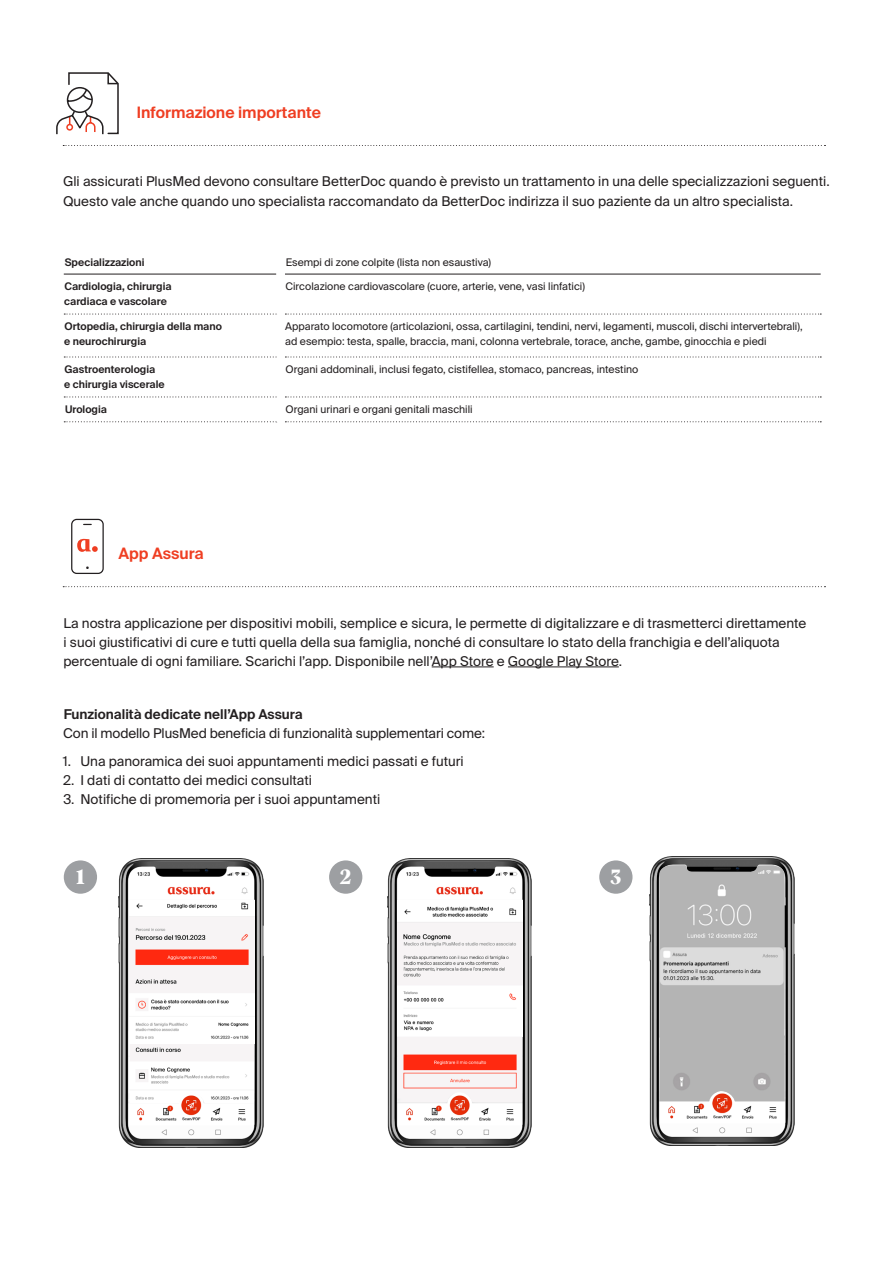
<style>
.page{position:relative;width:893px;height:1263px;background:#fff}
.page>*{position:absolute;margin:0;border:0;box-sizing:border-box;transform-origin:0 0}
.Titre_18pt_8mm{font:800 21.15px "Vesterbro";color:#fff}
.Sous-titre_10_5pt_4{font:600 15.75px "Suisse Intl";color:#ef3e22}
.Corps_9pt_4_5mm{font:13.5px/19.2px "Suisse Intl";color:#231f20}
.Corps_9pt_4_5mm-2{font:600 13.5px "Suisse Intl";color:#231f20}
.Corps_de_tableau_gau{font:10.5px "Suisse Intl";color:#231f20}
.Titre_de_tableau_dro{font:10.5px "Suisse Intl";color:#231f20}
.Corps_de_tableau_gau-2{font:600 10.5px "Suisse Intl";color:#231f20}
.Titre_de_tableau_gau{font:600 10.5px "Suisse Intl";color:#231f20}
</style>
<div class="page">
<svg style="left:63px;top:145px;width:762px;height:1px"></svg>
<svg style="left:63px;top:586px;width:762px;height:1px"></svg>
<hr style="left:432px;top:666px;width:62px;height:1px;background:#231f20">
<hr style="left:508px;top:666px;width:111px;height:1px;background:#231f20">
<svg style="left:56px;top:72px;width:63px;height:62px"></svg>
<div style="left:71px;top:519px;width:33px;height:55px;border:1px solid #231f20;border-radius:5px"></div>
<svg style="left:77px;top:539px;width:21px;height:13px"></svg>
<svg style="left:64px;top:314px;width:212px;height:1px"></svg>
<svg style="left:285px;top:314px;width:536px;height:1px"></svg>
<hr style="left:64px;top:274px;width:212px;height:1px;background:#231f20">
<hr style="left:285px;top:274px;width:536px;height:1px;background:#231f20">
<svg style="left:64px;top:357px;width:212px;height:1px"></svg>
<svg style="left:285px;top:357px;width:536px;height:1px"></svg>
<svg style="left:64px;top:396px;width:212px;height:1px"></svg>
<svg style="left:285px;top:396px;width:536px;height:1px"></svg>
<svg style="left:64px;top:421px;width:212px;height:1px"></svg>
<svg style="left:285px;top:421px;width:536px;height:1px"></svg>
<div style="left:64px;top:860px;width:33px;height:34px;background:#9d9fa2;border-radius:50%"></div>
<div style="left:599px;top:860px;width:33px;height:34px;background:#9d9fa2;border-radius:50%"></div>
<div style="left:329px;top:860px;width:33px;height:34px;background:#9d9fa2;border-radius:50%"></div>
<img style="left:119px;top:858px;width:145px;height:289px">
<img style="left:129px;top:1044px;width:125px;height:59px">
<img style="left:129px;top:900px;width:125px;height:144px">
<img style="left:387px;top:858px;width:145px;height:289px">
<img style="left:397px;top:900px;width:125px;height:202px">
<img style="left:650px;top:857px;width:144px;height:289px">
<img style="left:659px;top:865px;width:126px;height:170px">
<img style="left:659px;top:1035px;width:126px;height:66px">
<p class="Sous-titre_10_5pt_4" style="left:137px;top:103px;width:186px">Informazione importante</p>
<p class="Corps_9pt_4_5mm" style="left:63px;top:172px;width:768px">Gli assicurati PlusMed devono consultare BetterDoc quando è previsto un trattamento in una delle specializzazioni seguenti.</p>
<p class="Corps_9pt_4_5mm" style="left:63px;top:191px;width:732px">Questo vale anche quando uno specialista raccomandato da BetterDoc indirizza il suo paziente da un altro specialista.</p>
<p class="Titre_de_tableau_gau" style="left:65px;top:256px;width:81px">Specializzazioni</p>
<p class="Titre_de_tableau_dro" style="left:286px;top:256px;width:207px">Esempi di zone colpite (lista non esaustiva)</p>
<p class="Titre_de_tableau_gau" style="left:65px;top:280px;width:109px">Cardiologia, chirurgia</p>
<p class="Titre_de_tableau_gau" style="left:64px;top:295px;width:104px">cardiaca e vascolare</p>
<p class="Titre_de_tableau_dro" style="left:286px;top:280px;width:301px">Circolazione cardiovascolare (cuore, arterie, vene, vasi linfatici)</p>
<p class="Corps_de_tableau_gau-2" style="left:65px;top:320px;width:159px">Ortopedia, chirurgia della mano</p>
<p class="Corps_de_tableau_gau-2" style="left:64px;top:335px;width:83px">e neurochirurgia</p>
<p class="Corps_de_tableau_gau-2" style="left:65px;top:363px;width:92px">Gastroenterologia</p>
<p class="Corps_de_tableau_gau-2" style="left:64px;top:378px;width:102px">e chirurgia viscerale</p>
<p class="Corps_de_tableau_gau" style="left:285px;top:320px;width:519px">Apparato locomotore (articolazioni, ossa, cartilagini, tendini, nervi, legamenti, muscoli, dischi intervertebrali),</p>
<p class="Corps_de_tableau_gau" style="left:285px;top:335px;width:483px">ad esempio: testa, spalle, braccia, mani, colonna vertebrale, torace, anche, gambe, ginocchia e piedi</p>
<p class="Corps_de_tableau_gau" style="left:286px;top:363px;width:354px">Organi addominali, inclusi fegato, cistifellea, stomaco, pancreas, intestino</p>
<p class="Corps_de_tableau_gau-2" style="left:65px;top:403px;width:43px">Urologia</p>
<p class="Corps_de_tableau_gau" style="left:286px;top:403px;width:189px">Organi urinari e organi genitali maschili</p>
<p class="Sous-titre_10_5pt_4" style="left:118px;top:544px;width:87px">App Assura</p>
<p class="Corps_9pt_4_5mm" style="left:63px;top:613px;width:744px">La nostra applicazione per dispositivi mobili, semplice e sicura, le permette di digitalizzare e di trasmetterci direttamente</p>
<p class="Corps_9pt_4_5mm" style="left:63px;top:632px;width:718px">i suoi giustificativi di cure e tutti quella della sua famiglia, nonché di consultare lo stato della franchigia e dell’aliquota percentuale di ogni familiare. Scarichi l’app. Disponibile nell’App Store e Google Play Store.</p>
<p class="Corps_9pt_4_5mm-2" style="left:64px;top:707px;width:240px">Funzionalità dedicate nell’App Assura</p>
<p class="Corps_9pt_4_5mm" style="left:63px;top:724px;width:424px">Con il modello PlusMed beneficia di funzionalità supplementari come:</p>
<p class="Corps_9pt_4_5mm" style="left:63px;top:752px;width:402px">1. Una panoramica dei suoi appuntamenti medici passati e futuri</p>
<p class="Corps_9pt_4_5mm" style="left:63px;top:771px;width:250px">2. I dati di contatto dei medici consultati</p>
<p class="Corps_9pt_4_5mm" style="left:63px;top:790px;width:318px">3. Notifiche di promemoria per i suoi appuntamenti</p>
<p class="Titre_18pt_8mm" style="left:76px;top:861px;width:10px">1</p>
<p class="Titre_18pt_8mm" style="left:340px;top:861px;width:13px">2</p>
<p class="Titre_18pt_8mm" style="left:610px;top:861px;width:12px">3</p>
</div>
